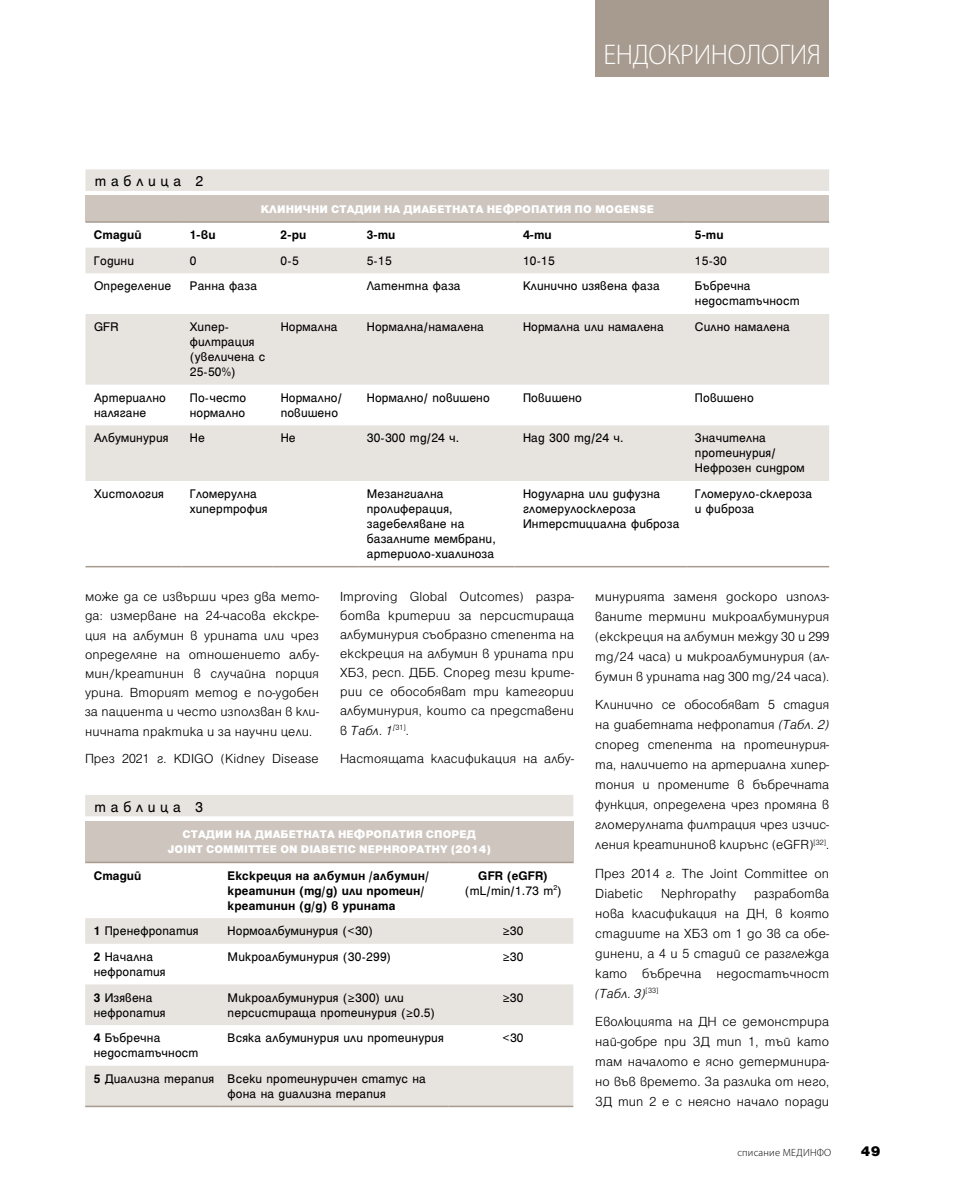
<style>
.page{position:relative;width:978px;height:1191px;background:#fff}
.page>*{position:absolute;margin:0;border:0;box-sizing:border-box;transform-origin:0 0}
.t1{font:300 28.5px "Myriad Pro";letter-spacing:-.01em;color:#fff;scale:.96 1}
.t2{font:15.75px "Helen Pro";letter-spacing:.3em;color:#000}
.t3{font:900 15px "Helen Pro";color:#000}
.t4{font:300 14.25px/20px "Helen Pro";letter-spacing:.01em;color:#000;text-align:justify}
.t5{font:13.5px/15px "Helen Pro";letter-spacing:.01em;color:#000}
.t6{font:700 13.5px/15px "Helen Pro";letter-spacing:.01em;color:#000}
.t7{font:900 12px/15px "Helen Pro";letter-spacing:.01em;color:#fff;text-align:center}
.t8{font:300 10.5px "Myriad Pro";letter-spacing:.02em;color:#000}
.s1{font-style:italic}
.s2{font-weight:700}
</style>
<div class="page">
<div style="left:595px;top:0;width:234px;height:77px;background:#a79b8f"></div>
<div style="left:85px;top:196px;width:744px;height:26px;background:#cdc5be"></div>
<svg style="left:85px;top:247px;width:744px;height:27px;background:#e8e4e0"></svg>
<svg style="left:85px;top:314px;width:744px;height:167px;fill:#e7e3df"></svg>
<hr style="left:85px;top:221px;width:96px;height:2px;background:#a79b8f">
<hr style="left:181px;top:221px;width:91px;height:2px;background:#a79b8f">
<hr style="left:272px;top:221px;width:86px;height:2px;background:#a79b8f">
<hr style="left:358px;top:221px;width:156px;height:2px;background:#a79b8f">
<hr style="left:514px;top:221px;width:172px;height:2px;background:#a79b8f">
<hr style="left:686px;top:221px;width:143px;height:2px;background:#a79b8f">
<hr style="left:85px;top:566px;width:96px;height:1px;background:#a79b8f">
<hr style="left:181px;top:566px;width:91px;height:1px;background:#a79b8f">
<hr style="left:272px;top:566px;width:86px;height:1px;background:#a79b8f">
<hr style="left:358px;top:566px;width:156px;height:1px;background:#a79b8f">
<hr style="left:514px;top:566px;width:172px;height:1px;background:#a79b8f">
<hr style="left:686px;top:566px;width:143px;height:1px;background:#a79b8f">
<div style="left:85px;top:169px;width:744px;height:22px;background:#e7e3df"></div>
<div style="left:85px;top:821px;width:488px;height:41px;background:#cdc5be"></div>
<svg style="left:85px;top:863px;width:488px;height:1px"></svg>
<svg style="left:85px;top:918px;width:488px;height:187px;fill:#e7e3df"></svg>
<hr style="left:85px;top:861px;width:134px;height:2px;background:#a79b8f">
<hr style="left:219px;top:861px;width:230px;height:2px;background:#a79b8f">
<hr style="left:449px;top:861px;width:124px;height:2px;background:#a79b8f">
<hr style="left:85px;top:1105px;width:134px;height:2px;background:#a79b8f">
<hr style="left:219px;top:1105px;width:230px;height:2px;background:#a79b8f">
<hr style="left:449px;top:1105px;width:124px;height:2px;background:#a79b8f">
<div style="left:85px;top:795px;width:488px;height:21px;background:#e7e3df"></div>
<p class="t2" style="left:95px;top:173px;width:110px">таблица 2</p>
<h1 class="t1" style="left:603px;top:37px;width:228px">ЕНДОКРИНОЛОГИЯ</h1>
<p class="t7" style="left:261px;top:201px;width:395px">КЛИНИЧНИ СТАДИИ НА ДИАБЕТНАТА НЕФРОПАТИЯ ПО MOGENSE</p>
<p class="t6" style="left:94px;top:227px;width:49px">Стадий</p>
<p class="t6" style="left:190px;top:227px;width:27px">1-ви</p>
<p class="t6" style="left:281px;top:227px;width:27px">2-ри</p>
<p class="t6" style="left:367px;top:227px;width:30px">3-ти</p>
<p class="t6" style="left:523px;top:227px;width:30px">4-ти</p>
<p class="t6" style="left:695px;top:227px;width:30px">5-ти</p>
<p class="t5" style="left:94px;top:253px;width:42px">Години</p>
<p class="t5" style="left:190px;top:253px;width:8px">0</p>
<p class="t5" style="left:281px;top:253px;width:20px">0-5</p>
<p class="t5" style="left:367px;top:253px;width:27px">5-15</p>
<p class="t5" style="left:523px;top:253px;width:33px">10-15</p>
<p class="t5" style="left:695px;top:253px;width:33px">15-30</p>
<p class="t5" style="left:94px;top:279px;width:79px">Определение</p>
<p class="t5" style="left:190px;top:279px;width:69px">Ранна фаза</p>
<p class="t5" style="left:367px;top:279px;width:95px">Латентна фаза</p>
<p class="t5" style="left:523px;top:279px;width:138px">Клинично изявена фаза</p>
<p class="t5" style="left:695px;top:279px;width:106px">Бъбречна недостатъчност</p>
<p class="t5" style="left:94px;top:319px;width:26px">GFR</p>
<p class="t5" style="left:190px;top:319px;width:77px">Хипер&shy;филтрация (увеличена с<br>25-50%)</p>
<p class="t5" style="left:281px;top:319px;width:58px">Нормална</p>
<p class="t5" style="left:367px;top:319px;width:119px">Нормална/намалена</p>
<p class="t5" style="left:523px;top:319px;width:142px">Нормална или намалена</p>
<p class="t5" style="left:695px;top:319px;width:97px">Силно намалена</p>
<p class="t5" style="left:94px;top:390px;width:73px">Артериално налягане</p>
<p class="t5" style="left:190px;top:390px;width:58px">По-често нормално</p>
<p class="t5" style="left:281px;top:390px;width:63px">Нормално/ повишено</p>
<p class="t5" style="left:367px;top:390px;width:124px">Нормално/ повишено</p>
<p class="t5" style="left:523px;top:390px;width:60px">Повишено</p>
<p class="t5" style="left:695px;top:390px;width:60px">Повишено</p>
<p class="t5" style="left:94px;top:430px;width:76px">Албуминурия</p>
<p class="t5" style="left:190px;top:430px;width:17px">Не</p>
<p class="t5" style="left:281px;top:430px;width:17px">Не</p>
<p class="t5" style="left:367px;top:430px;width:94px">30-300 mg/24 ч.</p>
<p class="t5" style="left:523px;top:430px;width:102px">Над 300 mg/24 ч.</p>
<p class="t5" style="left:695px;top:430px;width:111px">Значителна протеинурия/<br>Нефрозен синдром</p>
<p class="t5" style="left:94px;top:486px;width:71px">Хистология</p>
<p class="t5" style="left:190px;top:486px;width:79px">Гломерулна хипертрофия</p>
<p class="t5" style="left:367px;top:486px;width:130px">Мезангиална пролиферация, задебеляване на базалните мембрани, артериоло-хиалиноза</p>
<p class="t5" style="left:523px;top:486px;width:158px">Нодуларна или дифузна гломерулосклероза<br>Интерстициална фиброза</p>
<p class="t5" style="left:695px;top:486px;width:119px">Гломеруло-склероза и фиброза</p>
<p class="t4" style="left:85px;top:587px;width:235px;line-height:19.2px">може да се извърши чрез два мето&shy;да: измерване на 24-часова екскре&shy;ция на албумин в урината или чрез определяне на отношението албу&shy;мин/креатинин в случайна порция урина. Вторият метод е по-удобен за пациента и често използван в кли&shy;ничната практика и за научни цели.</p>
<p class="t4" style="left:85px;top:749px;width:235px">През 2021 г. KDIGO (Kidney Disease</p>
<p class="t4" style="left:340px;top:587px;width:235px;line-height:19px">Improving Global Outcomes) разра&shy;ботва критерии за персистираща албуминурия съобразно степента на екскреция на албумин в урината при ХБЗ, респ. ДББ. Според тези крите&shy;рии се обособяват три категории албуминурия, които са представени в <span class="s1">Табл. 1</span><sup>[</sup><sup>31]</sup>.</p>
<p class="t4" style="left:340px;top:748px;width:235px">Настоящата класификация на албу-</p>
<p class="t2" style="left:95px;top:798px;width:110px">таблица 3</p>
<p class="t7" style="left:168px;top:827px;width:324px">СТАДИИ НА ДИАБЕТНАТА НЕФРОПАТИЯ СПОРЕД<br>JOINT COMMITTEE ON DIABETIC NEPHROPATHY (2014)</p>
<p class="t6" style="left:94px;top:867px;width:49px">Стадий</p>
<p class="t6" style="left:228px;top:867px;width:203px">Екскреция на албумин /албумин/ креатинин (mg/g) или протеин/ креатинин (g/g) в урината</p>
<p class="t5" style="left:465px;top:867px;width:98px;text-align:center"><span class="s2">GFR (eGFR) </span>(mL/min/1.73 m<sup>2</sup>)</p>
<p class="t5" style="left:94px;top:923px;width:106px"><span class="s2">1</span> Пренефропатия</p>
<p class="t5" style="left:228px;top:923px;width:147px">Нормоалбуминурия (&lt;30)</p>
<p class="t5" style="left:503px;top:923px;width:22px">≥30</p>
<p class="t5" style="left:94px;top:949px;width:73px"><span class="s2">2</span> Начална нефропатия</p>
<p class="t5" style="left:228px;top:949px;width:165px">Микроалбуминурия (30-299)</p>
<p class="t5" style="left:503px;top:949px;width:22px">≥30</p>
<p class="t5" style="left:94px;top:989px;width:73px"><span class="s2">3</span> Изявена нефропатия</p>
<p class="t5" style="left:228px;top:989px;width:209px">Микроалбуминурия (≥300) или персистираща протеинурия (≥0.5)</p>
<p class="t5" style="left:503px;top:989px;width:22px">≥30</p>
<p class="t5" style="left:94px;top:1030px;width:106px"><span class="s2">4</span> Бъбречна недостатъчност</p>
<p class="t5" style="left:228px;top:1030px;width:218px">Всяка албуминурия или протеинурия</p>
<p class="t5" style="left:503px;top:1030px;width:23px">&lt;30</p>
<p class="t5" style="left:228px;top:1071px;width:200px;text-indent:-134px"><span class="s2">5</span> Диализна терапия Всеки протеинуричен статус на фона на диализна терапия</p>
<p class="t4" style="left:595px;top:586px;width:235px">минурията заменя доскоро използ&shy;ваните термини микроалбуминурия (екскреция на албумин между 30 и 299 mg/24 часа) и микроалбуминурия (ал&shy;бумин в урината над 300 mg/24 часа).</p>
<p class="t4" style="left:595px;top:695px;width:235px">Клинично се обособяват 5 стадия на диабетната нефропатия <span class="s1">(Табл. 2) </span>според степента на протеинурия&shy;та, наличието на артериална хипер&shy;тония и промените в бъбречната функция, определена чрез промяна в гломерулната филтрация чрез изчис&shy;ления креатининов клирънс (eGFR)<sup>[32]</sup>.</p>
<p class="t4" style="left:595px;top:863px;width:235px">През 2014 г. The Joint Committee on<br>Diabetic</p>
<p class="t4" style="left:595px;top:883px;width:235px;text-indent:159px">разработва нова класификация на ДН, в която стадиите на ХБЗ от 1 до 3в са обе&shy;динени, а 4 и 5 стадий се разглежда като бъбречна недостатъчност <span class="s1">(Табл. 3)</span><sup>[33]</sup></p>
<p class="t4" style="left:595px;top:1011px;width:235px">Еволюцията на ДН се демонстрира най-добре при ЗД тип 1, тъй като там началото е ясно детерминира&shy;но във времето. За разлика от него, ЗД тип 2 е с неясно начало поради</p>
<p class="t4" style="left:661px;top:883px;width:77px">Nephropathy</p>
<p class="t8" style="left:737px;top:1146px;width:95px">списание МЕДИНФО</p>
<p class="t3" style="left:861px;top:1142px;width:21px">49</p>
</div>
